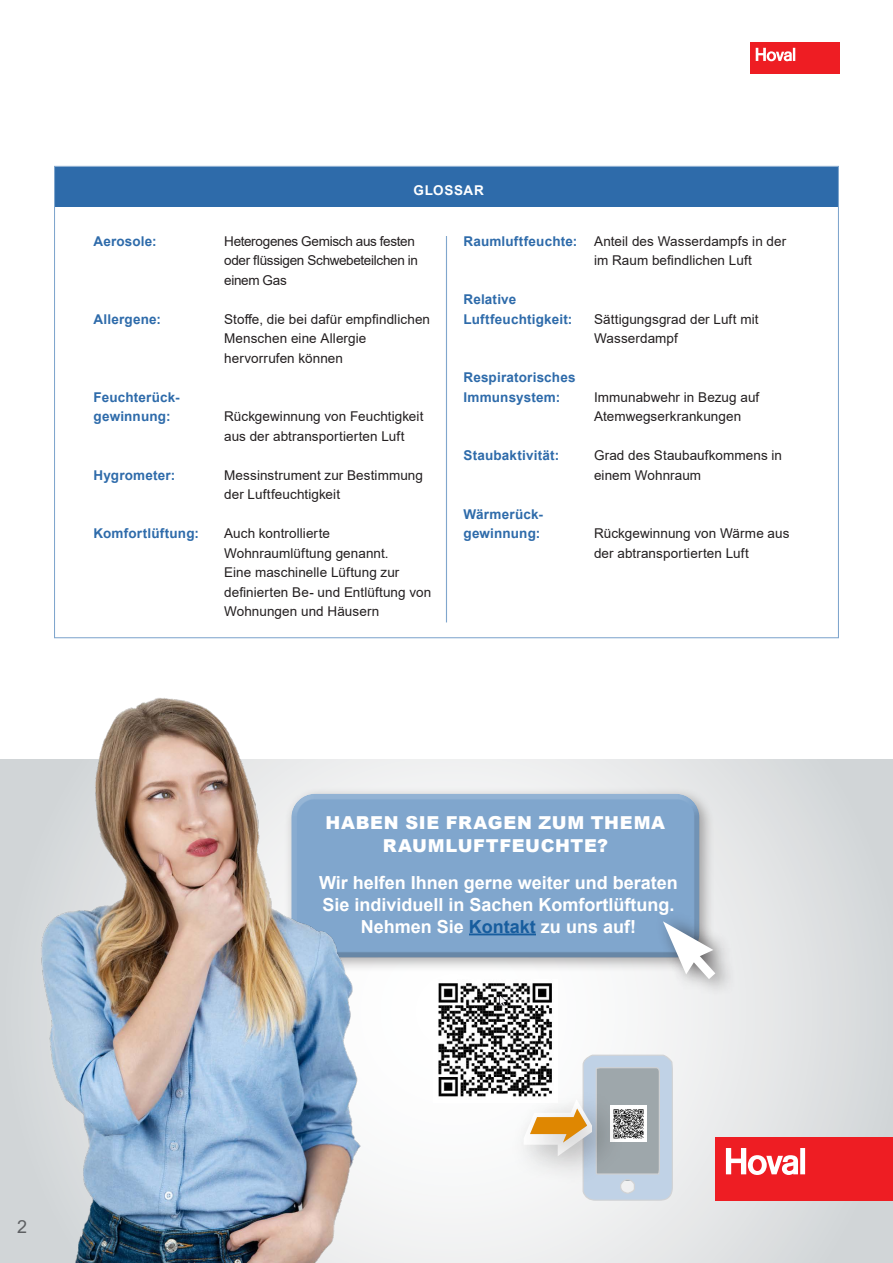
<style>
.page{position:relative;width:893px;height:1263px;background:#fff}
.page>*{position:absolute;margin:0;border:0;box-sizing:border-box;transform-origin:0 0}
.t1{font:700 18px/21.6px "Arial";color:#fff;text-align:center}
.t2{font:18px "Arial";color:#231f20}
.t3{font:900 17.85px/23.7px "Arial";letter-spacing:.04em;color:#fff;text-align:center}
.BOX_Text{font:13.5px/19.5px "Arial";letter-spacing:.005em;color:#231f20}
.BOX_Text-2{font:700 13.5px/19.5px "Arial";letter-spacing:.015em;color:#2e6baa}
.BOX_Text-3{font:13.5px/19.5px "Arial";letter-spacing:-.025em;color:#231f20}
.BOX_Text-4{font:700 13.5px "Arial";letter-spacing:.045em;color:#fff}
.s1{font-weight:700;color:#2e6baa}
.s2{color:#175d9e}
</style>
<div class="page">
<div style="left:55px;top:167px;width:783px;height:39px;background:#2e6baa"></div>
<hr style="left:446px;top:236px;width:1px;height:386px;background:#80a6cd">
<div style="left:750px;top:43px;width:90px;height:31px;background:#ee1d23"></div>
<svg style="left:756px;top:48px;width:39px;height:13px"></svg>
<svg style="left:0;top:759px;width:893px;height:504px"></svg>
<div style="left:284px;top:786px;width:430px;height:187px;background:#231f20;opacity:.36"></div>
<div style="left:284px;top:786px;width:422px;height:161px;background:#fff;opacity:.3"></div>
<div style="left:284px;top:799px;width:422px;height:166px;background:#231f20;opacity:.3"></div>
<hr style="left:469px;top:933px;width:67px;height:2px;background:#175d9e">
<div style="left:655px;top:910px;width:82px;height:87px;background:#231f20;opacity:.68"></div>
<svg style="left:663px;top:921px;width:52px;height:58px"></svg>
<img style="left:17px;top:698px;width:371px;height:565px">
<img style="left:434px;top:979px;width:124px;height:123px">
<div style="left:508px;top:1086px;width:119px;height:103px;background:#231f20;opacity:.3"></div>
<div style="left:516px;top:1096px;width:105px;height:79px;background:#f7f7f8"></div>
<svg style="left:524px;top:1054px;width:149px;height:147px"></svg>
<div style="left:715px;top:1137px;width:178px;height:64px;background:#ee1d23"></div>
<svg style="left:726px;top:1148px;width:79px;height:27px"></svg>
<p class="BOX_Text-4" style="left:414px;top:181px;width:72px">GLOSSAR</p>
<p class="BOX_Text-2" style="left:94px;top:231px;width:65px">Aerosole:</p>
<p class="BOX_Text-3" style="left:224px;top:231px;width:195px">Heterogenes Gemisch aus festen oder flüssigen Schwebeteilchen in einem Gas</p>
<p class="BOX_Text-2" style="left:94px;top:309px;width:69px">Allergene:</p>
<p class="BOX_Text" style="left:224px;top:309px;width:207px">Stoffe, die bei dafür empfindlichen<br>Menschen eine Allergie hervorrufen können</p>
<p class="BOX_Text-2" style="left:94px;top:387px;width:88px">Feuchterück-</p>
<p class="BOX_Text-2" style="left:94px;top:407px;width:78px">gewinnung:</p>
<p class="BOX_Text" style="left:224px;top:407px;width:201px">Rückgewinnung von Feuchtigkeit aus der abtransportierten Luft</p>
<p class="BOX_Text-2" style="left:94px;top:465px;width:83px">Hygrometer:</p>
<p class="BOX_Text" style="left:224px;top:465px;width:200px">Messinstrument zur Bestimmung der Luftfeuchtigkeit</p>
<p class="BOX_Text-2" style="left:94px;top:524px;width:107px">Komfortlüftung:</p>
<p class="BOX_Text" style="left:224px;top:524px;width:209px">Auch kontrollierte<br>Wohnraumlüftung genannt.<br>Eine maschinelle Lüftung zur definierten Be- und Entlüftung von<br>Wohnungen und Häusern</p>
<p class="BOX_Text" style="left:594px;top:231px;width:194px;text-indent:-130px"><span class="s1">Raumluftfeuchte:</span> Anteil des Wasserdampfs in der im Raum befindlichen Luft</p>
<p class="BOX_Text-2" style="left:463px;top:290px;width:110px">Relative<br>Luftfeuchtigkeit:</p>
<p class="BOX_Text" style="left:594px;top:309px;width:166px">Sättigungsgrad der Luft mit<br>Wasserdampf</p>
<p class="BOX_Text-2" style="left:463px;top:368px;width:114px">Respiratorisches<br>Immunsystem:</p>
<p class="BOX_Text" style="left:594px;top:387px;width:167px">Immunabwehr in Bezug auf<br>Atemwegserkrankungen</p>
<p class="BOX_Text-2" style="left:463px;top:446px;width:97px">Staubaktivität:</p>
<p class="BOX_Text" style="left:594px;top:446px;width:190px">Grad des Staubaufkommens in einem Wohnraum</p>
<p class="BOX_Text-2" style="left:463px;top:504px;width:81px">Wärmerück&shy;gewinnung:</p>
<p class="BOX_Text" style="left:594px;top:524px;width:197px">Rückgewinnung von Wärme aus der abtransportierten Luft</p>
<h2 class="t3" style="left:325px;top:810px;width:341px">HABEN SIE FRAGEN ZUM THEMA<br>RAUMLUFTFEUCHTE?</h2>
<p class="t1" style="left:319px;top:872px;width:360px">Wir helfen Ihnen gerne weiter und beraten<br>Sie individuell in Sachen Komfortlüftung.<br>Nehmen Sie <span class="s2">Kontakt</span> zu uns auf!</p>
<h1 class="t2" style="left:17px;top:1214px;width:12px">2</h1>
</div>
